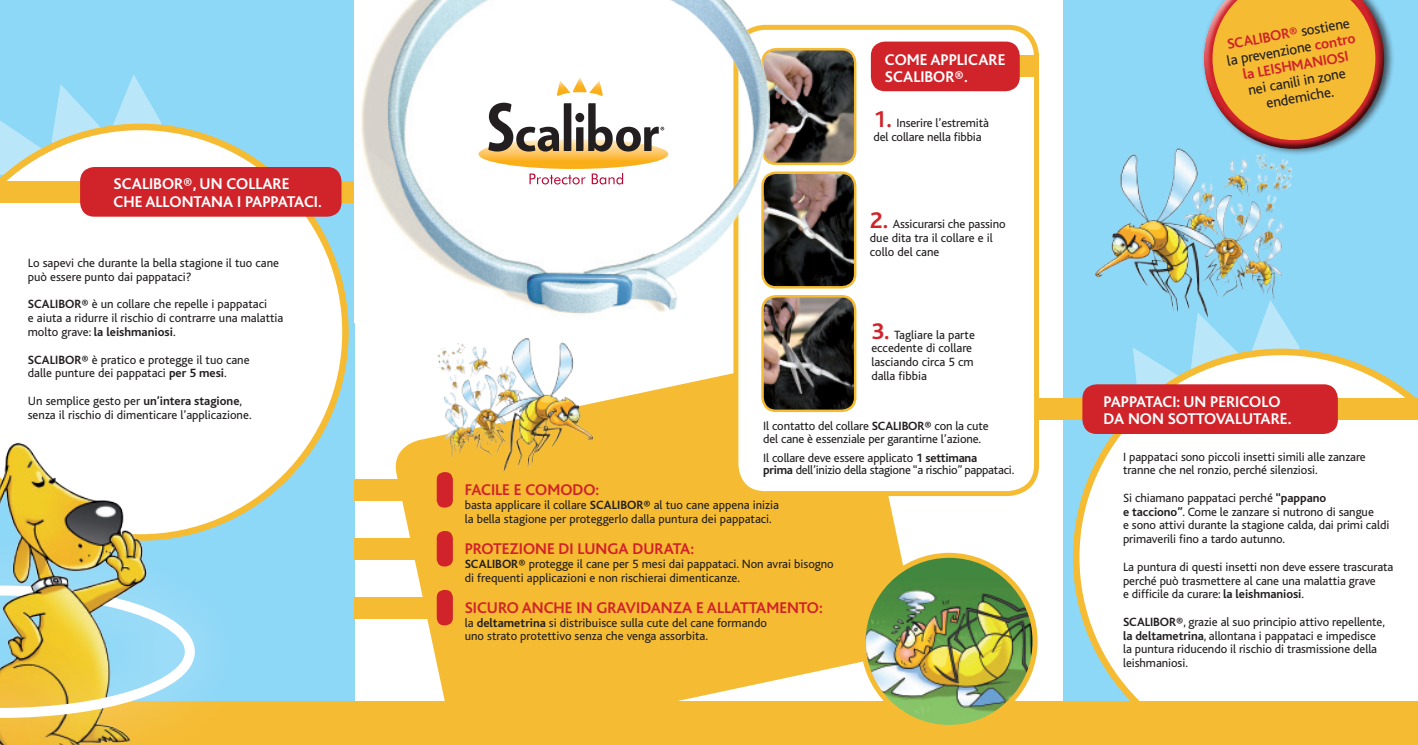
<style>
.page{position:relative;width:1418px;height:745px;background:#fff}
.page>*{position:absolute;margin:0;border:0;box-sizing:border-box;transform-origin:0 0}
.t1{font:700 16.25px "Bliss";color:#fff}
.t2{font:700 16.25px "Bliss";color:#d1232a}
.t3{font:15px "Bliss";color:#231f20}
.t4{font:700 15px "Bliss";color:#d1232a}
.t5{font:12.5px/13.8px "Bliss";letter-spacing:-.005em;color:#231f20}
.s1{font-weight:700}
.s2{font-weight:700;font-size:23.75px;color:#d1232a}
.s3{font-weight:400;color:#231f20}
.s4{font-weight:700;color:#d1232a}
</style>
<div class="page">
<svg style="left:390px;top:373px;width:530px;height:328px;background:#f6c34b"></svg>
<div style="left:1063px;top:0;width:354px;height:744px;background:#8dd7f7"></div>
<svg style="left:1253px;top:332px;width:47px;height:16px"></svg>
<svg style="left:1193px;top:332px;width:40px;height:16px"></svg>
<div style="left:0;top:0;width:354px;height:744px;background:#8dd7f7"></div>
<svg style="left:113px;top:75px;width:48px;height:49px"></svg>
<svg style="left:54px;top:85px;width:43px;height:39px"></svg>
<svg style="left:1072px;top:348px;width:345px;height:353px;background:#f2f8f6"></svg>
<div style="left:0;top:701px;width:1417px;height:43px;background:#f5bc33"></div>
<svg style="left:0;top:124px;width:349px;height:401px;background:#eef6f5"></svg>
<img style="left:1094px;top:148px;width:199px;height:184px">
<div style="left:1200px;top:0;width:194px;height:155px;background:#231f20;opacity:.75"></div>
<div style="left:1201px;top:0;width:175px;height:105px;background:#fff;opacity:.75"></div>
<div style="left:1206px;top:0;width:178px;height:149px;background:#231f20;opacity:.75"></div>
<div style="left:1038px;top:398px;width:379px;height:21px;background:#f5bc33"></div>
<div style="left:0;top:181px;width:354px;height:21px;background:#f5bc33"></div>
<div style="left:80px;top:167px;width:261px;height:49px;background:#d1232a;border-radius:14px"></div>
<div style="left:1082px;top:384px;width:255px;height:49px;background:#d1232a;border-radius:14px"></div>
<img style="left:863px;top:555px;width:172px;height:172px;border-radius:86px">
<div style="left:860px;top:552px;width:177px;height:177px;border:5px solid #f5bc33;border-radius:50%"></div>
<div style="left:354px;top:479px;width:98px;height:21px;background:#f5bc33"></div>
<div style="left:437px;top:472px;width:16px;height:35px;background:#d1232a;border-radius:7px"></div>
<div style="left:736px;top:27px;width:300px;height:466px;background:#fff;border-radius:29px"></div>
<div style="left:733px;top:25px;width:306px;height:470px;border:5px solid #f5bc33;border-radius:29px"></div>
<div style="left:931px;top:56px;width:108px;height:21px;background:#f5bc33"></div>
<div style="left:870px;top:42px;width:149px;height:49px;background:#d1232a;border-radius:14px"></div>
<div style="left:354px;top:596px;width:98px;height:22px;background:#f5bc33"></div>
<div style="left:437px;top:589px;width:16px;height:36px;background:#d1232a;border-radius:7px"></div>
<div style="left:354px;top:537px;width:98px;height:22px;background:#f5bc33"></div>
<div style="left:437px;top:530px;width:16px;height:36px;background:#d1232a;border-radius:7px"></div>
<img style="left:779px;top:49px;width:76px;height:114px">
<div style="left:761px;top:48px;width:95px;height:117px;border:2px solid #f5bc33;border-radius:13px"></div>
<img style="left:779px;top:174px;width:76px;height:113px">
<div style="left:761px;top:171px;width:95px;height:117px;border:2px solid #f5bc33;border-radius:13px"></div>
<img style="left:764px;top:296px;width:91px;height:114px">
<div style="left:761px;top:295px;width:95px;height:117px;border:2px solid #f5bc33;border-radius:13px"></div>
<img style="left:360px;top:0;width:419px;height:322px">
<div style="left:0;top:525px;width:241px;height:219px;background:#fff;opacity:.75"></div>
<svg style="left:0;top:585px;width:195px;height:132px"></svg>
<img style="left:0;top:424px;width:151px;height:218px">
<svg style="left:556px;top:80px;width:47px;height:16px"></svg>
<svg style="left:478px;top:103px;width:190px;height:81px"></svg>
<img style="left:410px;top:313px;width:215px;height:169px">
<p class="t1" style="left:114px;top:175px;width:177px">SCALIBOR®, UN COLLARE</p>
<p class="t1" style="left:114px;top:193px;width:210px">CHE ALLONTANA I PAPPATACI.</p>
<p class="t5" style="left:28px;top:256px;width:253px">Lo sapevi che durante la bella stagione il tuo cane può essere punto dai pappataci?</p>
<p class="t5" style="left:28px;top:297px;width:241px"><span class="s1">SCALIBOR®</span> è un collare che repelle i pappataci</p>
<p class="t5" style="left:28px;top:311px;width:257px">e aiuta a ridurre il rischio di contrarre una malattia molto grave: <span class="s1">la leishmaniosi</span>.</p>
<p class="t5" style="left:28px;top:352px;width:223px"><span class="s1">SCALIBOR®</span> è pratico e protegge il tuo cane dalle punture dei pappataci <span class="s1">per 5 mesi</span>.</p>
<p class="t5" style="left:28px;top:394px;width:225px">Un semplice gesto per <span class="s1">un’intera stagione</span>, senza il rischio di dimenticare l’applicazione.</p>
<p class="t1" style="left:884px;top:51px;width:122px">COME APPLICARE</p>
<p class="t1" style="left:884px;top:68px;width:84px">SCALIBOR®.</p>
<p class="t5" style="left:873px;top:116px;width:117px"><span class="s2">1.</span> Inserire l’estremità del collare nella fibbia</p>
<p class="t5" style="left:870px;top:217px;width:137px"><span class="s2">2.</span> Assicurarsi che passino due dita tra il collare e il collo del cane</p>
<p class="t5" style="left:871px;top:328px;width:105px"><span class="s2">3.</span> Tagliare la parte eccedente di collare lasciando circa 5 cm</p>
<p class="t5" style="left:871px;top:369px;width:57px">dalla fibbia</p>
<p class="t5" style="left:763px;top:420px;width:227px;line-height:12.5px">Il contatto del collare <span class="s1">SCALIBOR®</span> con la cute del cane è essenziale per garantirne l’azione.</p>
<p class="t5" style="left:763px;top:450px;width:215px">Il collare deve essere applicato <span class="s1">1 settimana</span></p>
<p class="t5" style="left:763px;top:463px;width:252px"><span class="s1">prima</span> dell’inizio della stagione “a rischio” pappataci.</p>
<p class="t2" style="left:465px;top:481px;width:136px">FACILE E COMODO:</p>
<p class="t5" style="left:465px;top:498px;width:316px">basta applicare il collare <span class="s1">SCALIBOR®</span> al tuo cane appena inizia la bella stagione per proteggerlo dalla puntura dei pappataci.</p>
<p class="t2" style="left:465px;top:540px;width:231px">PROTEZIONE DI LUNGA DURATA:</p>
<p class="t5" style="left:465px;top:556px;width:370px"><span class="s1">SCALIBOR®</span> protegge il cane per 5 mesi dai pappataci. Non avrai bisogno di frequenti applicazioni e non rischierai dimenticanze.</p>
<p class="t2" style="left:465px;top:598px;width:359px">SICURO ANCHE IN GRAVIDANZA E ALLATTAMENTO:</p>
<p class="t5" style="left:465px;top:615px;width:304px">la <span class="s1">deltametrina</span> si distribuisce sulla cute del cane formando</p>
<p class="t5" style="left:465px;top:629px;width:245px">uno strato protettivo senza che venga assorbita.</p>
<p class="t4" style="left:1225px;top:36px;width:126px;rotate:-10deg">SCALIBOR® <span class="s3">sostiene</span></p>
<p class="t3" style="left:1225px;top:53px;width:132px;rotate:-10deg">la prevenzione <span class="s4">contro</span></p>
<p class="t4" style="left:1241px;top:67px;width:108px;rotate:-10deg">la LEISHMANIOSI</p>
<p class="t3" style="left:1246px;top:82px;width:100px;rotate:-10deg">nei canili in zone</p>
<p class="t3" style="left:1264px;top:95px;width:70px;rotate:-10deg">endemiche.</p>
<p class="t1" style="left:1103px;top:392px;width:178px">PAPPATACI: UN PERICOLO</p>
<p class="t1" style="left:1103px;top:410px;width:189px">DA NON SOTTOVALUTARE.</p>
<p class="t5" style="left:1123px;top:449px;width:244px">I pappataci sono piccoli insetti simili alle zanzare tranne che nel ronzio, perché silenziosi.</p>
<p class="t5" style="left:1123px;top:491px;width:268px">Si chiamano pappataci perché <span class="s1">“pappano<br>e tacciono”</span>. Come le zanzare si nutrono di sangue<br>e sono attivi durante la stagione calda, dai primi caldi primaverili fino a tardo autunno.</p>
<p class="t5" style="left:1123px;top:559px;width:272px">La puntura di questi insetti non deve essere trascurata perché può trasmettere al cane una malattia grave<br>e difficile da curare: <span class="s1">la leishmaniosi</span>.</p>
<p class="t5" style="left:1123px;top:614px;width:263px"><span class="s1">SCALIBOR®</span>, grazie al suo principio attivo repellente, <span class="s1">la deltametrina</span>, allontana i pappataci e impedisce la puntura riducendo il rischio di trasmissione della leishmaniosi.</p>
</div>
